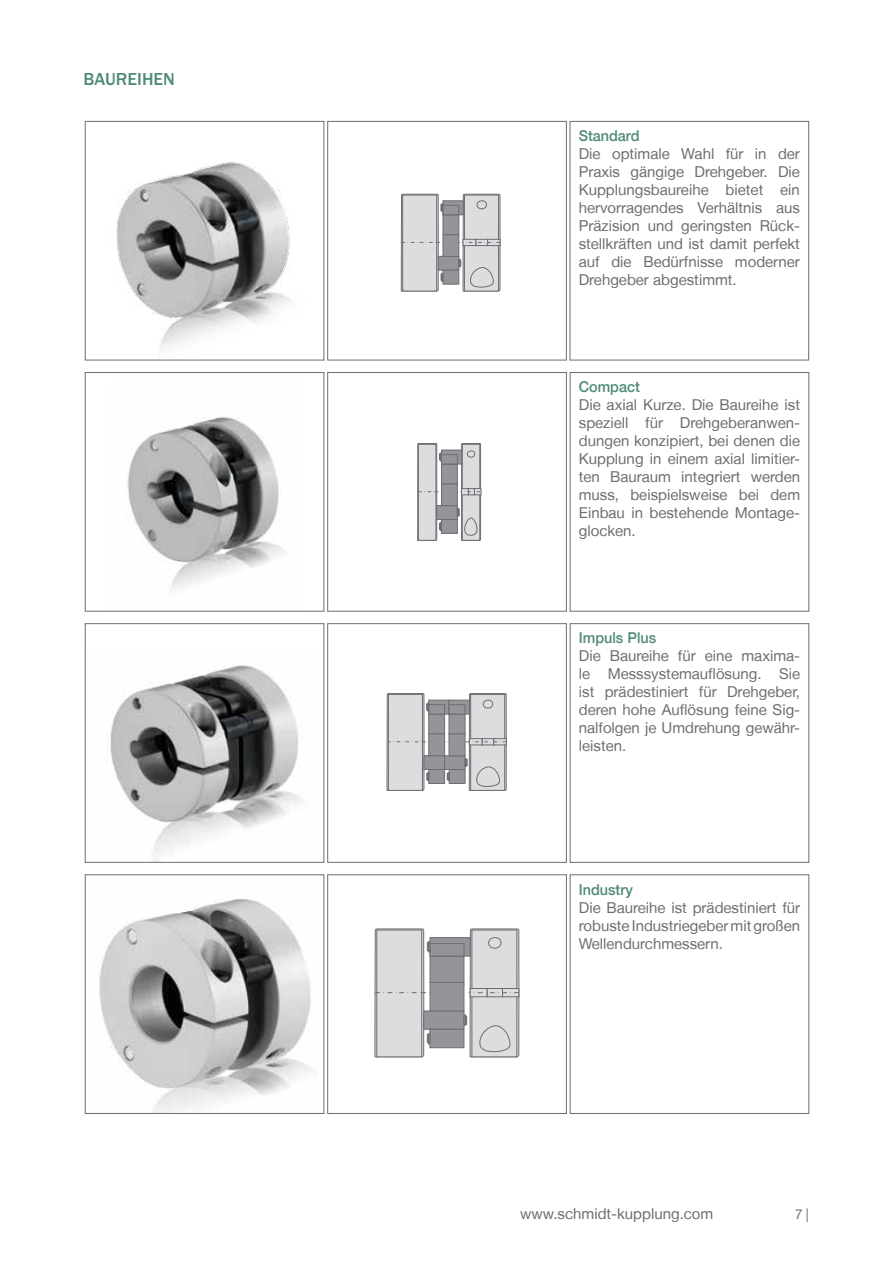
<style>
.page{position:relative;width:893px;height:1263px;background:#fff}
.page>*{position:absolute;margin:0;border:0;box-sizing:border-box;transform-origin:0 0}
.t1{font:500 18px "Franklin Gothic LT Pro";color:#4f8a7a}
.t2{font:15px/18px "Helvetica Neue LT";color:#6d6e71;text-align:justify}
.t3{font:500 15px "Helvetica Neue LT";color:#4f8a7a;scale:.96 1}
.t4{font:13.5px "Helvetica Neue LT";color:#6d6e71}
</style>
<div class="page">
<img style="left:116px;top:162px;width:176px;height:189px">
<div style="left:85px;top:121px;width:239px;height:239px;border:1px solid #6d6e71"></div>
<div style="left:443px;top:215px;width:16px;height:20px;background:#939598;border:1px solid #6d6e71"></div>
<div style="left:443px;top:201px;width:20px;height:14px;background:#939598;border:1px solid #6d6e71"></div>
<div style="left:438px;top:256px;width:21px;height:14px;background:#939598;border:1px solid #6d6e71"></div>
<div style="left:443px;top:270px;width:16px;height:14px;background:#939598;border:1px solid #6d6e71"></div>
<div style="left:443px;top:205px;width:16px;height:10px;background:#939598;border:1px solid #6d6e71"></div>
<svg style="left:401px;top:194px;width:43px;height:97px"></svg>
<svg style="left:456px;top:194px;width:44px;height:97px"></svg>
<div style="left:443px;top:234px;width:16px;height:23px;background:#939598;border:1px solid #6d6e71"></div>
<div style="left:327px;top:121px;width:240px;height:239px;border:1px solid #6d6e71"></div>
<div style="left:570px;top:121px;width:239px;height:239px;border:1px solid #6d6e71"></div>
<img style="left:127px;top:417px;width:158px;height:173px">
<div style="left:85px;top:372px;width:239px;height:239px;border:1px solid #6d6e71"></div>
<div style="left:441px;top:464px;width:17px;height:20px;background:#939598;border:1px solid #6d6e71"></div>
<div style="left:441px;top:450px;width:21px;height:14px;background:#939598;border:1px solid #6d6e71"></div>
<div style="left:436px;top:505px;width:22px;height:15px;background:#939598;border:1px solid #6d6e71"></div>
<div style="left:441px;top:519px;width:17px;height:15px;background:#939598;border:1px solid #6d6e71"></div>
<div style="left:441px;top:454px;width:17px;height:10px;background:#939598;border:1px solid #6d6e71"></div>
<svg style="left:417px;top:443px;width:25px;height:98px"></svg>
<svg style="left:455px;top:443px;width:27px;height:98px"></svg>
<div style="left:441px;top:484px;width:17px;height:22px;background:#939598;border:1px solid #6d6e71"></div>
<div style="left:327px;top:372px;width:240px;height:239px;border:1px solid #6d6e71"></div>
<div style="left:570px;top:372px;width:239px;height:239px;border:1px solid #6d6e71"></div>
<img style="left:110px;top:665px;width:193px;height:195px">
<div style="left:85px;top:623px;width:239px;height:239px;border:1px solid #6d6e71"></div>
<div style="left:429px;top:714px;width:16px;height:20px;background:#939598;border:1px solid #6d6e71"></div>
<div style="left:429px;top:700px;width:20px;height:14px;background:#939598;border:1px solid #6d6e71"></div>
<div style="left:424px;top:755px;width:21px;height:15px;background:#939598;border:1px solid #6d6e71"></div>
<div style="left:429px;top:769px;width:16px;height:15px;background:#939598;border:1px solid #6d6e71"></div>
<div style="left:429px;top:704px;width:16px;height:10px;background:#939598;border:1px solid #6d6e71"></div>
<svg style="left:386px;top:693px;width:43px;height:98px"></svg>
<svg style="left:442px;top:693px;width:65px;height:98px"></svg>
<div style="left:429px;top:734px;width:16px;height:22px;background:#939598;border:1px solid #6d6e71"></div>
<div style="left:449px;top:734px;width:16px;height:22px;background:#939598;border:1px solid #6d6e71"></div>
<div style="left:327px;top:623px;width:240px;height:239px;border:1px solid #6d6e71"></div>
<div style="left:570px;top:623px;width:239px;height:239px;border:1px solid #6d6e71"></div>
<img style="left:99px;top:899px;width:213px;height:213px">
<div style="left:85px;top:874px;width:239px;height:240px;border:1px solid #6d6e71"></div>
<div style="left:430px;top:956px;width:34px;height:27px;background:#939598;border:1px solid #6d6e71"></div>
<div style="left:430px;top:937px;width:41px;height:19px;background:#939598;border:1px solid #6d6e71"></div>
<div style="left:423px;top:1011px;width:41px;height:18px;background:#939598;border:1px solid #6d6e71"></div>
<div style="left:430px;top:1029px;width:34px;height:19px;background:#939598;border:1px solid #6d6e71"></div>
<div style="left:430px;top:943px;width:34px;height:13px;background:#939598;border:1px solid #6d6e71"></div>
<svg style="left:374px;top:928px;width:56px;height:129px"></svg>
<div style="left:430px;top:982px;width:34px;height:29px;background:#939598;border:1px solid #6d6e71"></div>
<svg style="left:464px;top:928px;width:56px;height:129px"></svg>
<div style="left:327px;top:874px;width:240px;height:240px;border:1px solid #6d6e71"></div>
<div style="left:570px;top:874px;width:239px;height:240px;border:1px solid #6d6e71"></div>
<p class="t1" style="left:83px;top:69px;width:93px">BAUREIHEN</p>
<p class="t3" style="left:579px;top:126px;width:65px">Standard</p>
<p class="t2" style="left:579px;top:144px;width:223px">Die optimale Wahl für in der Praxis gängige Drehgeber. Die Kupplungsbaureihe bietet ein hervorragendes Verhältnis aus Präzision und geringsten Rück&shy;stellkräften und ist damit perfekt auf die Bedürfnisse moderner Drehgeber abgestimmt.</p>
<p class="t3" style="left:579px;top:378px;width:65px">Compact</p>
<p class="t2" style="left:579px;top:395px;width:223px">Die axial Kurze. Die Baureihe ist speziell für Drehgeberanwen&shy;dungen konzipiert, bei denen die Kupplung in einem axial limitier&shy;ten Bauraum integriert werden muss, beispielsweise bei dem Einbau in bestehende Montage&shy;glocken.</p>
<p class="t3" style="left:579px;top:629px;width:82px">Impuls Plus</p>
<p class="t2" style="left:579px;top:647px;width:223px">Die Baureihe für eine maxima&shy;le Messsystemauflösung. Sie ist prädestiniert für Drehgeber, deren hohe Auflösung feine Sig&shy;nalfolgen je Umdrehung gewähr&shy;leisten.</p>
<p class="t3" style="left:579px;top:881px;width:58px">Industry</p>
<p class="t2" style="left:579px;top:899px;width:223px">Die Baureihe ist prädestiniert für robuste Industriegeber mit großen Wellendurchmessern.</p>
<p class="t2" style="left:520px;top:1205px;width:195px">www.schmidt-kupplung.com</p>
<p class="t4" style="left:795px;top:1206px;width:15px">7 |</p>
</div>
